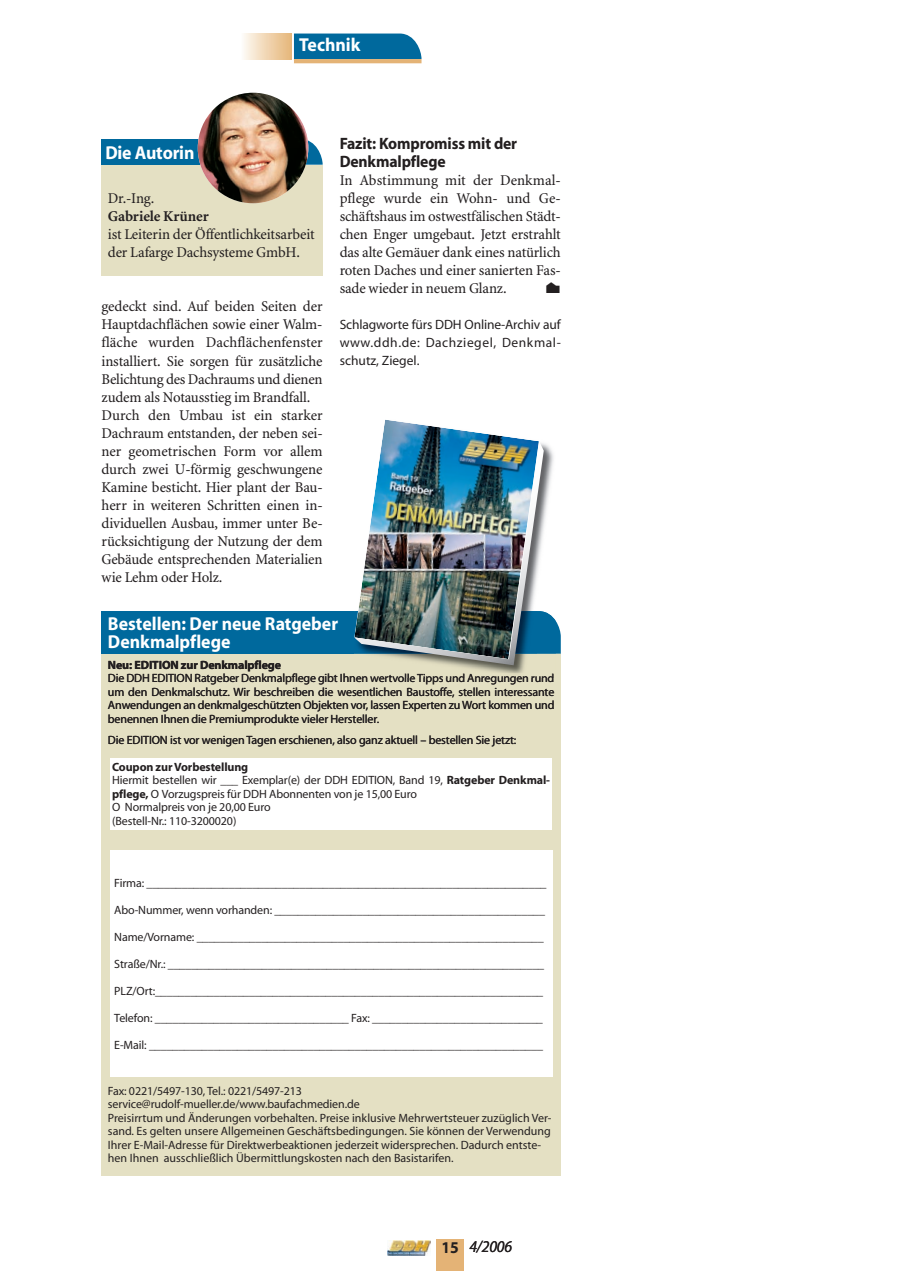
<style>
.page{position:relative;width:897px;height:1271px;background:#fff}
.page>*{position:absolute;margin:0;border:0;box-sizing:border-box;transform-origin:0 0}
.t1{font:700 18.75px/18px "RM Myriad";color:#fff;scale:.95 1}
.t2{font:700 16.5px/18px "RM Myriad";letter-spacing:-.01em;color:#231f20;scale:.95 1}
.t3{font:italic 16.5px "RM Myriad";color:#231f20;scale:.95 1}
.t4{font:15px/18px "RM Minion Mager";letter-spacing:-.01em;color:#231f20}
.t5{font:700 15px "RM Minion";letter-spacing:-.01em;color:#231f20}
.t6{font:15px "Sonderzeichen";color:#231f20}
.t7{font:13.5px/18px "RM Myriad Mager";letter-spacing:.02em;color:#231f20;text-align:justify}
.t8{font:12px/13.5px "RM Myriad Mager";letter-spacing:-.01em;color:#231f20}
.t9{font:700 12px "RM Myriad";letter-spacing:-.01em;color:#231f20}
.s1{font-family:"RM Myriad";font-weight:700}
.s2{font-weight:700;font-style:normal}
</style>
<div class="page">
<img style="left:388px;top:1240px;width:43px;height:15px">
<div style="left:102px;top:653px;width:459px;height:522px;background:#e4e0c3"></div>
<div style="left:110px;top:850px;width:442px;height:226px;background:#fff"></div>
<div style="left:102px;top:611px;width:435px;height:42px;background:#00699d"></div>
<div style="left:294px;top:34px;width:128px;height:25px;background:#00699d"></div>
<div style="left:241px;top:34px;width:51px;height:25px;background:linear-gradient(to right,#fefbf6,#e5b477)"></div>
<hr style="left:294px;top:59px;width:128px;height:4px;background:#e4b376">
<div style="left:436px;top:1239px;width:28px;height:31px;background:#e4b376"></div>
<div style="left:102px;top:165px;width:221px;height:110px;background:#e4e0c3"></div>
<svg style="left:305px;top:139px;width:18px;height:26px"></svg>
<div style="left:102px;top:139px;width:199px;height:26px;background:#00699d"></div>
<img style="left:198px;top:93px;width:110px;height:110px;border-radius:50%">
<img style="left:452px;top:665px;width:72px;height:8px">
<img style="left:357px;top:673px;width:197px;height:4px">
<svg style="left:411px;top:659px;width:114px;height:6px"></svg>
<svg style="left:539px;top:443px;width:22px;height:211px"></svg>
<img style="left:354px;top:420px;width:185px;height:239px">
<div style="left:111px;top:758px;width:441px;height:72px;background:#fff"></div>
<h1 class="t1" style="left:299px;top:38px;width:66px">Technik</h1>
<h1 class="t1" style="left:105px;top:145px;width:95px">Die Autorin</h1>
<p class="t4" style="left:108px;top:191px;width:48px">Dr.-Ing.</p>
<p class="t5" style="left:108px;top:210px;width:102px">Gabriele Krüner</p>
<p class="t4" style="left:108px;top:227px;width:208px">ist Leiterin der Öffentlichkeitsarbeit der Lafarge Dachsysteme GmbH.</p>
<p class="t4" style="left:102px;top:299px;width:223px">gedeckt sind. Auf beiden Seiten der Hauptdachflächen sowie einer Walm&shy;fläche wurden Dachflächenfenster installiert. Sie sorgen für zusätzliche Belichtung des Dachraums und dienen zudem als Notausstieg im Brandfall.<br>Durch den Umbau ist ein starker Dachraum entstanden, der neben sei&shy;ner geometrischen Form vor allem durch zwei U-förmig geschwungene Kamine besticht. Hier plant der Bau&shy;herr in weiteren Schritten einen in&shy;dividuellen Ausbau, immer unter Be&shy;rücksichtigung der Nutzung der dem Gebäude entsprechenden Materialien wie Lehm oder Holz.</p>
<h2 class="t2" style="left:340px;top:136px;width:188px">Fazit: Kompromiss mit der<br>Denkmalpflege</h2>
<p class="t4" style="left:340px;top:173px;width:223px;text-align:justify">In Abstimmung mit der Denkmal&shy;pflege wurde ein Wohn- und Ge&shy;schäftshaus im ostwestfälischen Städt&shy;chen Enger umgebaut. Jetzt erstrahlt das alte Gemäuer dank eines natürlich roten Daches und einer sanierten Fas&shy;sade wieder in neuem Glanz.</p>
<p class="t6" style="left:546px;top:280px;width:17px">h</p>
<p class="t7" style="left:340px;top:317px;width:223px">Schlagworte fürs DDH Online-Archiv auf www.ddh.de: Dachziegel, Denkmal&shy;schutz, Ziegel.</p>
<h1 class="t1" style="left:108px;top:616px;width:244px">Bestellen: Der neue Ratgeber<br>Denkmalpflege</h1>
<p class="t9" style="left:108px;top:660px;width:175px">Neu: EDITION zur Denkmalpflege</p>
<p class="t8" style="left:108px;top:672px;width:448px;text-align:justify">Die DDH EDITION Ratgeber Denkmalpflege gibt Ihnen wertvolle Tipps und Anregungen rund um den Denkmalschutz. Wir beschreiben die wesentlichen Baustoffe, stellen interessante Anwendungen an denkmalgeschützten Objekten vor, lassen Experten zu Wort kommen und benennen Ihnen die Premiumprodukte vieler Hersteller.</p>
<p class="t8" style="left:108px;top:733px;width:410px">Die EDITION ist vor wenigen Tagen erschienen, also ganz aktuell – bestellen Sie jetzt:</p>
<p class="t9" style="left:112px;top:762px;width:138px">Coupon zur Vorbestellung</p>
<p class="t8" style="left:112px;top:774px;width:439px">Hiermit bestellen wir ___ Exemplar(e) der DDH EDITION, Band 19, <span class="s1">Ratgeber Denkmal&shy;pflege,</span> O Vorzugspreis für DDH Abonnenten von je 15,00 Euro<br>O Normalpreis von je 20,00 Euro<br>(Bestell-Nr.: 110-3200020)</p>
<p class="t8" style="left:114px;top:877px;width:434px">Firma: ____________________________________________________________________</p>
<p class="t8" style="left:114px;top:904px;width:432px">Abo-Nummer, wenn vorhanden: ______________________________________________</p>
<p class="t8" style="left:114px;top:931px;width:431px">Name/Vorname: ___________________________________________________________</p>
<p class="t8" style="left:114px;top:958px;width:431px">Straße/Nr.: ________________________________________________________________</p>
<p class="t8" style="left:114px;top:985px;width:430px">PLZ/Ort:__________________________________________________________________</p>
<p class="t8" style="left:114px;top:1012px;width:430px">Telefon: _________________________________ Fax: _____________________________</p>
<p class="t8" style="left:114px;top:1039px;width:430px">E-Mail: ___________________________________________________________________</p>
<p class="t8" style="left:108px;top:1084px;width:445px">Fax: 0221/5497-130, Tel.: 0221/5497-213 service@rudolf-mueller.de/www.baufachmedien.de<br>Preisirrtum und Änderungen vorbehalten. Preise inklusive Mehrwertsteuer zuzüglich Ver&shy;sand. Es gelten unsere Allgemeinen Geschäftsbedingungen. Sie können der Verwendung Ihrer E-Mail-Adresse für Direktwerbeaktionen jederzeit widersprechen. Dadurch entste&shy;hen Ihnen ausschließlich Übermittlungskosten nach den Basistarifen.</p>
<h2 class="t3" style="left:442px;top:1239px;width:76px"><span class="s2">15</span> 4/2006</h2>
</div>
